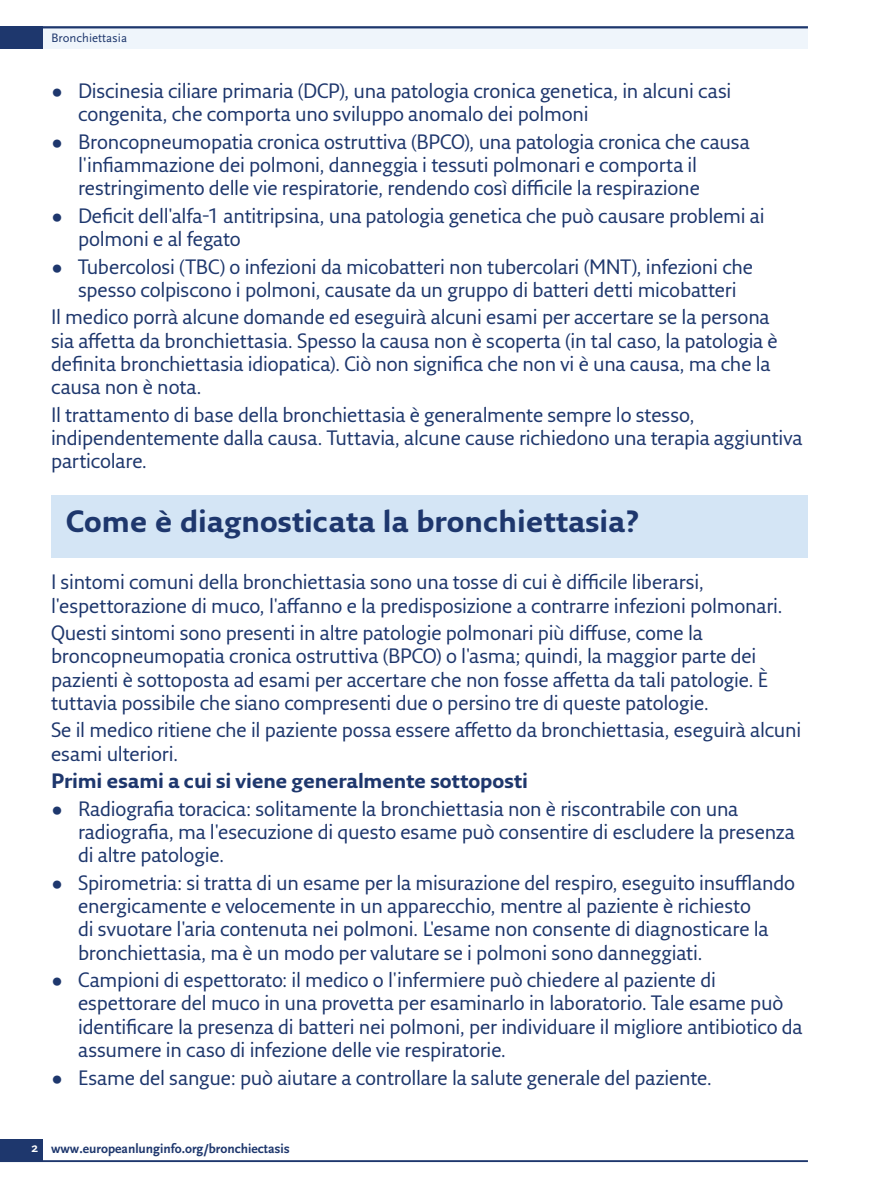
<style>
.page{position:relative;width:893px;height:1191px;background:#fff}
.page>*{position:absolute;margin:0;border:0;box-sizing:border-box;transform-origin:0 0}
.t1{font:700 30px "Fresco Sans Pro";color:#1e376d}
.H___B-head{font:20.25px/23.2px "Fresco Sans Pro";letter-spacing:-.01em;color:#1e376d}
.H___B-head-2{font:700 20.25px "Fresco Sans Pro";letter-spacing:-.01em;color:#1e376d}
.Folio_left{font:700 13.5px "Scala Sans";color:#1e376d}
.t2{font:12.75px "Scala Sans";color:#1e376d}
.s1{color:#fff}
</style>
<div class="page">
<div style="left:0;top:26px;width:808px;height:23px;background:#eff5fb"></div>
<div style="left:0;top:1138px;width:43px;height:23px;background:#1e376d"></div>
<div style="left:0;top:26px;width:43px;height:23px;background:#1e376d"></div>
<hr style="left:0;top:1160px;width:808px;height:2px;background:#1e376d">
<hr style="left:0;top:26px;width:808px;height:2px;background:#1e376d">
<div style="left:51px;top:495px;width:757px;height:63px;background:#d4e5f5"></div>
<p class="t2" style="left:51px;top:31px;width:78px">Bronchiettasia</p>
<p class="H___B-head" style="left:78px;top:79px;width:655px;text-indent:-27px">• Discinesia ciliare primaria (DCP), una patologia cronica genetica, in alcuni casi congenita, che comporta uno sviluppo anomalo dei polmoni</p>
<p class="H___B-head" style="left:78px;top:130px;width:673px;text-indent:-27px">• Broncopneumopatia cronica ostruttiva (BPCO), una patologia cronica che causa l'infiammazione dei polmoni, danneggia i tessuti polmonari e comporta il restringimento delle vie respiratorie, rendendo così difficile la respirazione</p>
<p class="H___B-head" style="left:78px;top:204px;width:688px;text-indent:-27px">• Deficit dell'alfa-1 antitripsina, una patologia genetica che può causare problemi ai polmoni e al fegato</p>
<p class="H___B-head" style="left:51px;top:254px;width:704px;text-align:center">• Tubercolosi (TBC) o infezioni da micobatteri non tubercolari (MNT), infezioni che spesso colpiscono i polmoni, causate da un gruppo di batteri detti micobatteri</p>
<p class="H___B-head" style="left:51px;top:305px;width:728px">Il medico porrà alcune domande ed eseguirà alcuni esami per accertare se la persona sia affetta da bronchiettasia. Spesso la causa non è scoperta (in tal caso, la patologia è definita bronchiettasia idiopatica). Ciò non significa che non vi è una causa, ma che la causa non è nota.</p>
<p class="H___B-head" style="left:51px;top:402px;width:753px">Il trattamento di base della bronchiettasia è generalmente sempre lo stesso, indipendentemente dalla causa. Tuttavia, alcune cause richiedono una terapia aggiuntiva particolare.</p>
<p class="t1" style="left:66px;top:502px;width:575px">Come è diagnosticata la bronchiettasia?</p>
<p class="H___B-head" style="left:51px;top:570px;width:733px">I sintomi comuni della bronchiettasia sono una tosse di cui è difficile liberarsi, l'espettorazione di muco, l'affanno e la predisposizione a contrarre infezioni polmonari.</p>
<p class="H___B-head" style="left:51px;top:621px;width:719px">Questi sintomi sono presenti in altre patologie polmonari più diffuse, come la broncopneumopatia cronica ostruttiva (BPCO) o l'asma; quindi, la maggior parte dei pazienti è sottoposta ad esami per accertare che non fosse affetta da tali patologie. È tuttavia possibile che siano compresenti due o persino tre di queste patologie.</p>
<p class="H___B-head" style="left:51px;top:718px;width:752px">Se il medico ritiene che il paziente possa essere affetto da bronchiettasia, eseguirà alcuni esami ulteriori.</p>
<p class="H___B-head-2" style="left:51px;top:768px;width:478px">Primi esami a cui si viene generalmente sottoposti</p>
<p class="H___B-head" style="left:78px;top:796px;width:719px;text-indent:-27px">• Radiografia toracica: solitamente la bronchiettasia non è riscontrabile con una radiografia, ma l'esecuzione di questo esame può consentire di escludere la presenza di altre patologie.</p>
<p class="H___B-head" style="left:78px;top:870px;width:719px;text-indent:-27px">• Spirometria: si tratta di un esame per la misurazione del respiro, eseguito insufflando energicamente e velocemente in un apparecchio, mentre al paziente è richiesto<br>di svuotare l'aria contenuta nei polmoni. L'esame non consente di diagnosticare la bronchiettasia, ma è un modo per valutare se i polmoni sono danneggiati.</p>
<p class="H___B-head" style="left:78px;top:967px;width:726px;text-indent:-27px">• Campioni di espettorato: il medico o l'infermiere può chiedere al paziente di espettorare del muco in una provetta per esaminarlo in laboratorio. Tale esame può identificare la presenza di batteri nei polmoni, per individuare il migliore antibiotico da assumere in caso di infezione delle vie respiratorie.</p>
<p class="H___B-head" style="left:51px;top:1065px;width:662px">• Esame del sangue: può aiutare a controllare la salute generale del paziente.</p>
<p class="Folio_left" style="left:32px;top:1141px;width:260px"><span class="s1">2</span> www.europeanlunginfo.org/bronchiectasis</p>
</div>
